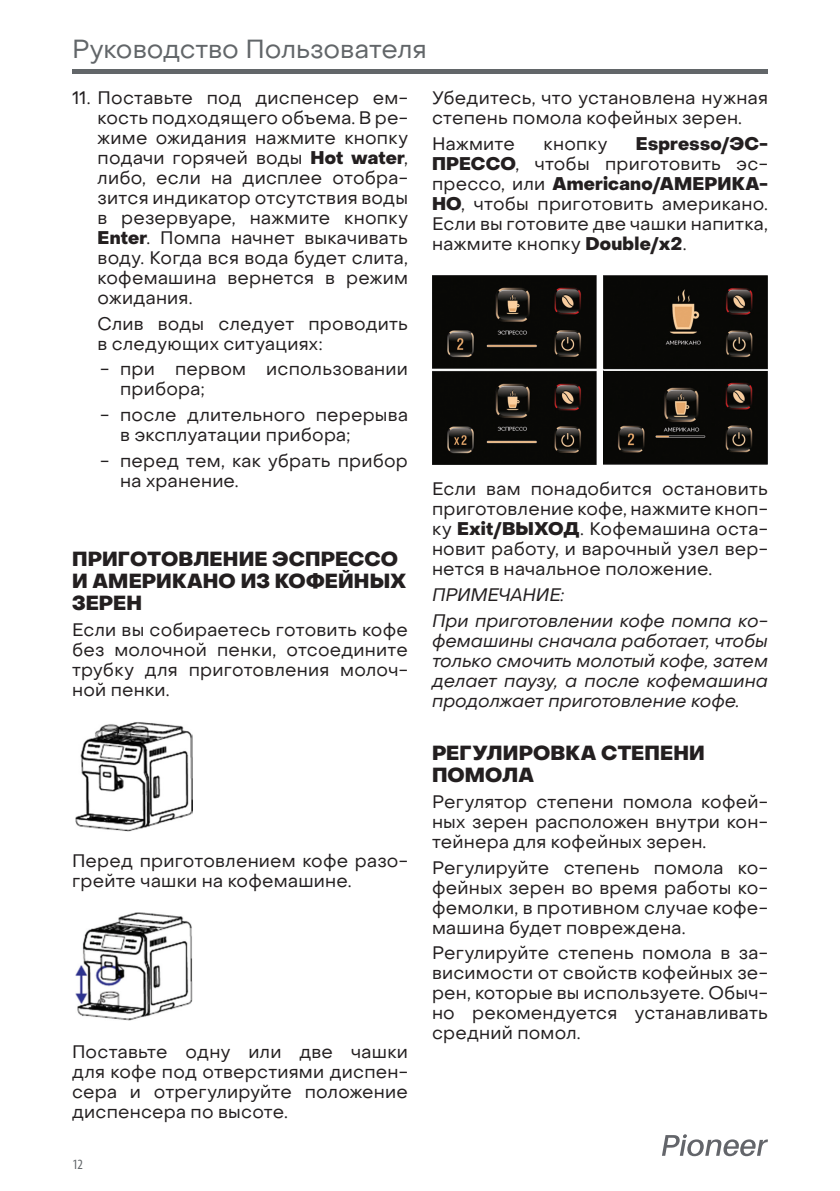
<style>
.page{position:relative;width:840px;height:1191px;background:#fff}
.page>*{position:absolute;margin:0;border:0;box-sizing:border-box;transform-origin:0 0}
.t1{font:26px "Object Sans";color:#626669}
.Заголовки{font:800 20px/22px "Object Sans";letter-spacing:.005em;color:#231f20}
.Основной_текстовый_б{font:18px/20px "Object Sans";letter-spacing:.015em;color:#231f20;text-align:justify}
.Основной_текст_для_с{font:18px/20px "Object Sans";letter-spacing:.015em;color:#231f20}
.Примечание{font:italic 18px/20px "Object Sans";letter-spacing:-.01em;color:#231f20;text-align:justify}
.t2{font:condensed 14.2px "Myriad Pro";color:#626669}
.s1{font-weight:800}
</style>
<div class="page">
<hr style="left:72px;top:69px;width:695px;height:4px;background:#626669">
<svg style="left:662px;top:1134px;width:105px;height:22px"></svg>
<img style="left:76px;top:722px;width:116px;height:109px">
<img style="left:76px;top:912px;width:116px;height:108px">
<img style="left:432px;top:275px;width:164px;height:189px">
<img style="left:603px;top:275px;width:164px;height:189px">
<h1 class="t1" style="left:72px;top:33px;width:356px">Руководство Пользователя</h1>
<p class="Основной_текст_для_с" style="left:98px;top:88px;width:312px;text-align:justify;text-indent:-26px">11. Поставьте под диспенсер ем&shy;кость подходящего объема. В ре&shy;жиме ожидания нажмите кнопку подачи горячей воды <span class="s1">Hot water</span>, либо, если на дисплее отобра&shy;зится индикатор отсутствия воды в резервуаре, нажмите кнопку <span class="s1">Enter</span>. Помпа начнет выкачивать воду. Когда вся вода будет слита, кофемашина вернется в режим ожидания.</p>
<p class="Основной_текст_для_с" style="left:98px;top:313px;width:312px">Слив воды следует проводить в следующих ситуациях:</p>
<p class="Основной_текст_для_с" style="left:120px;top:359px;width:289px;text-indent:-20px">- при первом использовании прибора;</p>
<p class="Основной_текст_для_с" style="left:120px;top:405px;width:289px;text-indent:-20px">- после длительного перерыва в эксплуатации прибора;</p>
<p class="Основной_текст_для_с" style="left:120px;top:450px;width:289px;text-indent:-20px">- перед тем, как убрать прибор на хранение.</p>
<p class="Основной_текстовый_б" style="left:432px;top:88px;width:337px">Убедитесь, что установлена нужная степень помола кофейных зерен.</p>
<p class="Основной_текстовый_б" style="left:432px;top:133px;width:84px">Нажмите</p>
<p class="Основной_текстовый_б" style="left:543px;top:133px;width:65px">кнопку</p>
<p class="Основной_текстовый_б" style="left:432px;top:133px;width:337px;text-indent:204px"><span class="s1">Espresso/ЭС-ПРЕССО</span>, чтобы приготовить эс&shy;прессо, или <span class="s1">Americano/АМЕРИКА-НО</span>, чтобы приготовить американо.<br>Если вы готовите две чашки напитка, нажмите кнопку <span class="s1">Double/х2</span>.</p>
<p class="Основной_текстовый_б" style="left:432px;top:479px;width:337px">Если вам понадобится остановить приготовление кофе, нажмите кноп&shy;ку <span class="s1">Exit/ВЫХОД</span>. Кофемашина оста&shy;новит работу, и варочный узел вер&shy;нется в начальное положение.</p>
<p class="Примечание" style="left:432px;top:585px;width:134px">ПРИМЕЧАНИЕ:</p>
<p class="Примечание" style="left:432px;top:610px;width:337px">При приготовлении кофе помпа ко&shy;фемашины сначала работает, чтобы только смочить молотый кофе, затем делает паузу, а после кофемашина продолжает приготовление кофе.</p>
<p class="Заголовки" style="left:432px;top:742px;width:274px">РЕГУЛИРОВКА СТЕПЕНИ<br>ПОМОЛА</p>
<p class="Основной_текстовый_б" style="left:432px;top:791px;width:337px">Регулятор степени помола кофей&shy;ных зерен расположен внутри кон&shy;тейнера для кофейных зерен.</p>
<p class="Основной_текстовый_б" style="left:432px;top:857px;width:337px">Регулируйте степень помола ко&shy;фейных зерен во время работы ко&shy;фемолки, в противном случае кофе&shy;машина будет повреждена.</p>
<p class="Основной_текстовый_б" style="left:432px;top:943px;width:337px">Регулируйте степень помола в за&shy;висимости от свойств кофейных зе&shy;рен, которые вы используете. Обыч&shy;но рекомендуется устанавливать средний помол.</p>
<p class="Заголовки" style="left:72px;top:548px;width:336px">ПРИГОТОВЛЕНИЕ ЭСПРЕССО<br>И АМЕРИКАНО ИЗ КОФЕЙНЫХ<br>ЗЕРЕН</p>
<p class="Основной_текстовый_б" style="left:72px;top:619px;width:337px">Если вы собираетесь готовить кофе без молочной пенки, отсоедините трубку для приготовления молоч&shy;ной пенки.</p>
<p class="Основной_текстовый_б" style="left:72px;top:850px;width:337px">Перед приготовлением кофе разо&shy;грейте чашки на кофемашине.</p>
<p class="Основной_текстовый_б" style="left:72px;top:1042px;width:337px">Поставьте одну или две чашки для кофе под отверстиями диспен&shy;сера и отрегулируйте положение диспенсера по высоте.</p>
<p class="t2" style="left:72px;top:1156px;width:12px">12</p>
</div>
